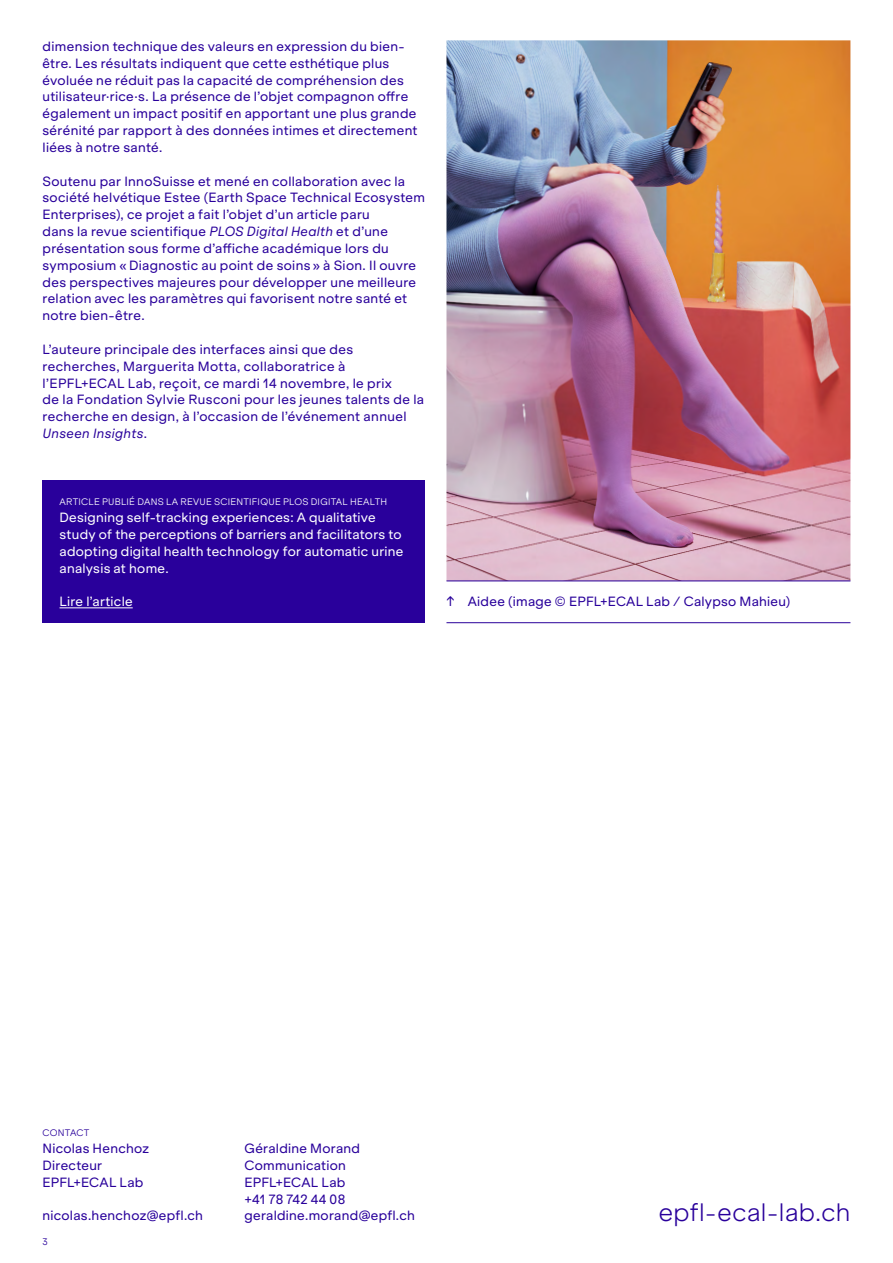
<style>
.page{position:relative;width:893px;height:1263px;background:#fff}
.page>*{position:absolute;margin:0;border:0;box-sizing:border-box;transform-origin:0 0}
.t1{font:200 24px "ES Klarheit Grotesk";letter-spacing:.02em;color:#29009b}
.t2{font:12.75px/16.8px "ES Klarheit Grotesk";letter-spacing:.025em;color:#29009b}
.t3{font:12.75px/16.8px "ES Klarheit Grotesk";letter-spacing:.02em;color:#fff}
.t4{font:300 9px "ES Klarheit Grotesk";letter-spacing:.03em;color:#fff}
.t5{font:300 9px "ES Klarheit Grotesk";letter-spacing:.025em;color:#29009b}
.s1{font-style:italic}
</style>
<div class="page">
<div style="left:43px;top:480px;width:382px;height:143px;background:#29009b"></div>
<hr style="left:60px;top:607px;width:73px;height:1px;background:#fff">
<img style="left:446px;top:40px;width:404px;height:540px">
<hr style="left:446px;top:622px;width:404px;height:1px;background:#29009b">
<hr style="left:446px;top:580px;width:404px;height:1px;background:#29009b">
<p class="t2" style="left:43px;top:37px;width:377px">dimension technique des valeurs en expression du bien&shy;être. Les résultats indiquent que cette esthétique plus évoluée ne réduit pas la capacité de compréhension des utilisateur·rice·s. La présence de l’objet compagnon offre également un impact positif en apportant une plus grande sérénité par rapport à des données intimes et directement liées à notre santé.</p>
<p class="t2" style="left:43px;top:171px;width:384px">Soutenu par InnoSuisse et mené en collaboration avec la société helvétique Estee (Earth Space Technical Ecosystem Enterprises), ce projet a fait l’objet d’un article paru<br>dans la revue scientifique <span class="s1">PLOS Digital Health</span> et d’une présentation sous forme d’affiche académique lors du symposium « Diagnostic au point de soins » à Sion. Il ouvre des perspectives majeures pour développer une meilleure relation avec les paramètres qui favorisent notre santé et notre bien-être.</p>
<p class="t2" style="left:43px;top:339px;width:383px">L’auteure principale des interfaces ainsi que des recherches, Marguerita Motta, collaboratrice à l’EPFL+ECAL Lab, reçoit, ce mardi 14 novembre, le prix<br>de la Fondation Sylvie Rusconi pour les jeunes talents de la recherche en design, à l’occasion de l’événement annuel <span class="s1">Unseen Insights</span>.</p>
<p class="t4" style="left:60px;top:494px;width:329px">ARTICLE PUBLIÉ DANS LA REVUE SCIENTIFIQUE PLOS DIGITAL HEALTH</p>
<p class="t3" style="left:60px;top:508px;width:345px">Designing self-tracking experiences: A qualitative study of the perceptions of barriers and facilitators to adopting digital health technology for automatic urine analysis at home.</p>
<p class="t3" style="left:60px;top:592px;width:75px">Lire l’article</p>
<p class="t2" style="left:446px;top:592px;width:345px">↑ Aidee (image © EPFL+ECAL Lab / Calypso Mahieu)</p>
<p class="t5" style="left:43px;top:1125px;width:48px">CONTACT</p>
<p class="t2" style="left:43px;top:1139px;width:108px">Nicolas Henchoz<br>Directeur<br>EPFL+ECAL Lab</p>
<p class="t2" style="left:43px;top:1206px;width:162px">nicolas.henchoz@epfl.ch</p>
<p class="t5" style="left:43px;top:1234px;width:7px">3</p>
<p class="t2" style="left:244px;top:1139px;width:172px">Géraldine Morand<br>Communication<br>EPFL+ECAL Lab<br>+41 78 742 44 08 geraldine.morand@epfl.ch</p>
<h1 class="t1" style="left:659px;top:1192px;width:193px">epfl-ecal-lab.ch</h1>
</div>
